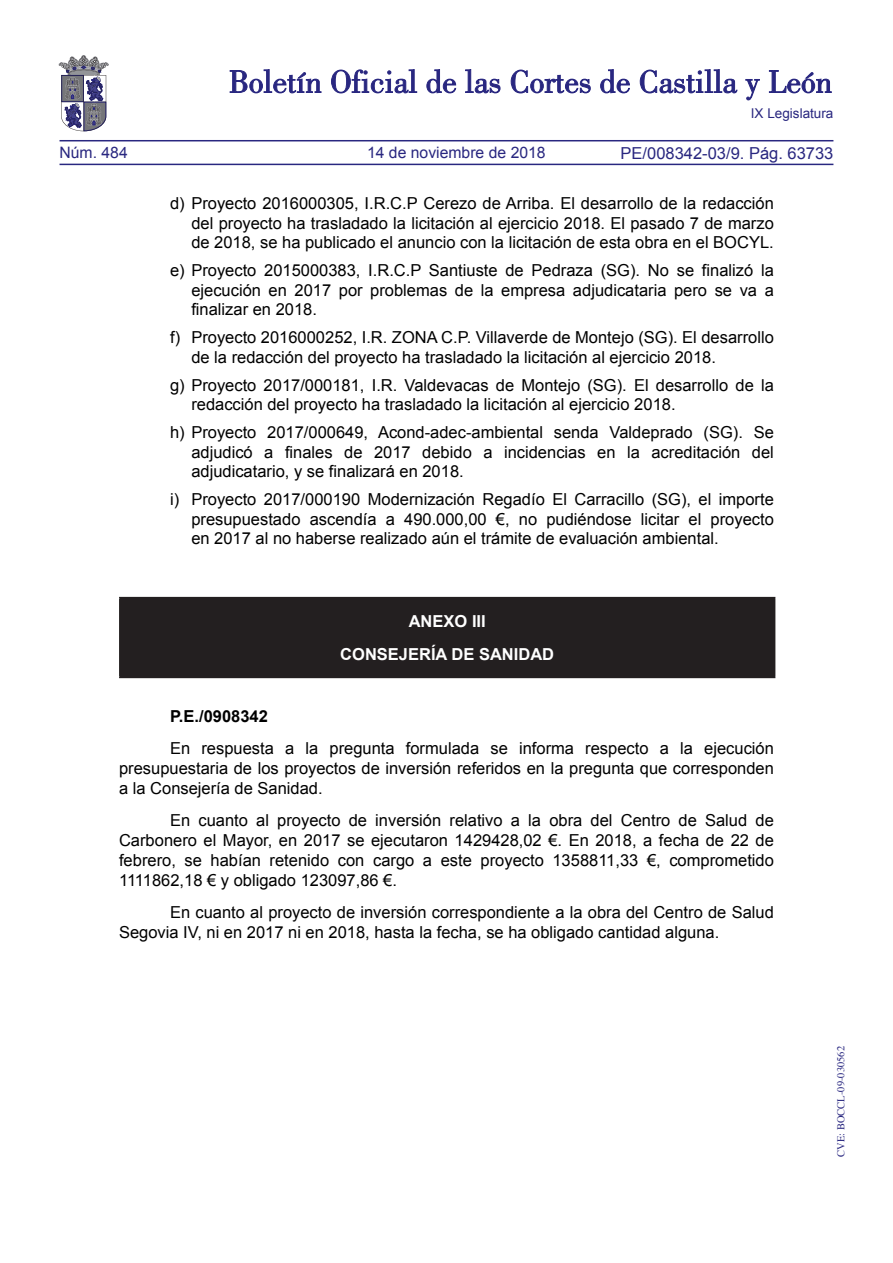
<style>
.page{position:relative;width:893px;height:1263px;background:#fff}
.page>*{position:absolute;margin:0;border:0;box-sizing:border-box;transform-origin:0 0}
.SANGRIA_1{font:16.5px/19.5px "Arial";color:#000;text-align:justify}
.TEXTO_NORMAL{font:16.5px/19.8px "Arial";color:#000;text-align:justify}
.texto_blanco{font:700 16.5px "Arial";color:#fff}
.t1{font:16.5px "Arial";color:#292780}
.TEXTO_NORMAL-2{font:700 16.5px "Arial";color:#000}
.t2{font:15.75px "Arial";color:#292780}
.t3{font:13.5px "Arial";color:#292780}
.t4{font:10.5px "Times";color:#292780}
</style>
<div class="page">
<hr style="left:60px;top:164px;width:773px;height:1px;background:#292780">
<hr style="left:60px;top:140px;width:773px;height:1px;background:#292780">
<svg style="left:230px;top:69px;width:91px;height:24px"></svg>
<svg style="left:331px;top:69px;width:86px;height:24px"></svg>
<svg style="left:426px;top:69px;width:30px;height:24px"></svg>
<svg style="left:465px;top:69px;width:35px;height:24px"></svg>
<svg style="left:511px;top:70px;width:80px;height:23px"></svg>
<svg style="left:600px;top:69px;width:30px;height:24px"></svg>
<svg style="left:640px;top:69px;width:97px;height:24px"></svg>
<svg style="left:745px;top:79px;width:15px;height:21px"></svg>
<svg style="left:769px;top:70px;width:62px;height:23px"></svg>
<svg style="left:59px;top:55px;width:49px;height:76px"></svg>
<div style="left:120px;top:598px;width:655px;height:79px;background:#231f20"></div>
<hr style="left:119px;top:597px;width:656px;height:1px;background:#231f20">
<hr style="left:119px;top:598px;width:2px;height:79px;background:#231f20">
<hr style="left:119px;top:677px;width:656px;height:1px;background:#231f20">
<p class="t3" style="left:751px;top:105px;width:84px">IX Legislatura</p>
<p class="t1" style="left:621px;top:142px;width:214px">PE/008342-03/9. Pág. 63733</p>
<p class="SANGRIA_1" style="left:191px;top:194px;width:584px;text-indent:-21px">d) Proyecto 2016000305, I.R.C.P Cerezo de Arriba. El desarrollo de la redacción del proyecto ha trasladado la licitación al ejercicio 2018. El pasado 7 de marzo de 2018, se ha publicado el anuncio con la licitación de esta obra en el BOCYL.</p>
<p class="SANGRIA_1" style="left:191px;top:261px;width:584px;text-indent:-21px">e) Proyecto 2015000383, I.R.C.P Santiuste de Pedraza (SG). No se finalizó la ejecución en 2017 por problemas de la empresa adjudicataria pero se va a finalizar en 2018.</p>
<p class="SANGRIA_1" style="left:191px;top:328px;width:584px;text-indent:-21px">f) Proyecto 2016000252, I.R. ZONA C.P. Villaverde de Montejo (SG). El desarrollo de la redacción del proyecto ha trasladado la licitación al ejercicio 2018.</p>
<p class="SANGRIA_1" style="left:191px;top:375px;width:584px;text-indent:-21px">g) Proyecto 2017/000181, I.R. Valdevacas de Montejo (SG). El desarrollo de la redacción del proyecto ha trasladado la licitación al ejercicio 2018.</p>
<p class="SANGRIA_1" style="left:191px;top:423px;width:584px;text-indent:-21px">h) Proyecto 2017/000649, Acond-adec-ambiental senda Valdeprado (SG). Se adjudicó a finales de 2017 debido a incidencias en la acreditación del adjudicatario, y se finalizará en 2018.</p>
<p class="SANGRIA_1" style="left:191px;top:490px;width:584px;text-indent:-21px">i) Proyecto 2017/000190 Modernización Regadío El Carracillo (SG), el importe presupuestado ascendía a 490.000,00 €, no pudiéndose licitar el proyecto en 2017 al no haberse realizado aún el trámite de evaluación ambiental.</p>
<p class="t2" style="left:60px;top:142px;width:70px">Núm. 484</p>
<p class="t2" style="left:367px;top:142px;width:180px">14 de noviembre de 2018</p>
<p class="texto_blanco" style="left:409px;top:610px;width:79px">ANEXO III</p>
<p class="texto_blanco" style="left:340px;top:644px;width:215px">CONSEJERÍA DE SANIDAD</p>
<p class="TEXTO_NORMAL-2" style="left:170px;top:705px;width:99px">P.E./0908342</p>
<p class="TEXTO_NORMAL" style="left:119px;top:739px;width:656px;text-indent:51px">En respuesta a la pregunta formulada se informa respecto a la ejecución presupuestaria de los proyectos de inversión referidos en la pregunta que corresponden a la Consejería de Sanidad.</p>
<p class="TEXTO_NORMAL" style="left:119px;top:811px;width:656px;text-indent:51px">En cuanto al proyecto de inversión relativo a la obra del Centro de Salud de Carbonero el Mayor, en 2017 se ejecutaron 1429428,02 €. En 2018, a fecha de 22 de febrero, se habían retenido con cargo a este proyecto 1358811,33 €, comprometido 1111862,18 € y obligado 123097,86 €.</p>
<p class="TEXTO_NORMAL" style="left:119px;top:903px;width:656px;text-indent:51px">En cuanto al proyecto de inversión correspondiente a la obra del Centro de Salud<br>Segovia IV, ni en 2017 ni en 2018, hasta la fecha, se ha obligado cantidad alguna.</p>
<p class="t4" style="left:831px;top:1157px;width:112px;rotate:-90deg">CVE: BOCCL-09-030562</p>
</div>
